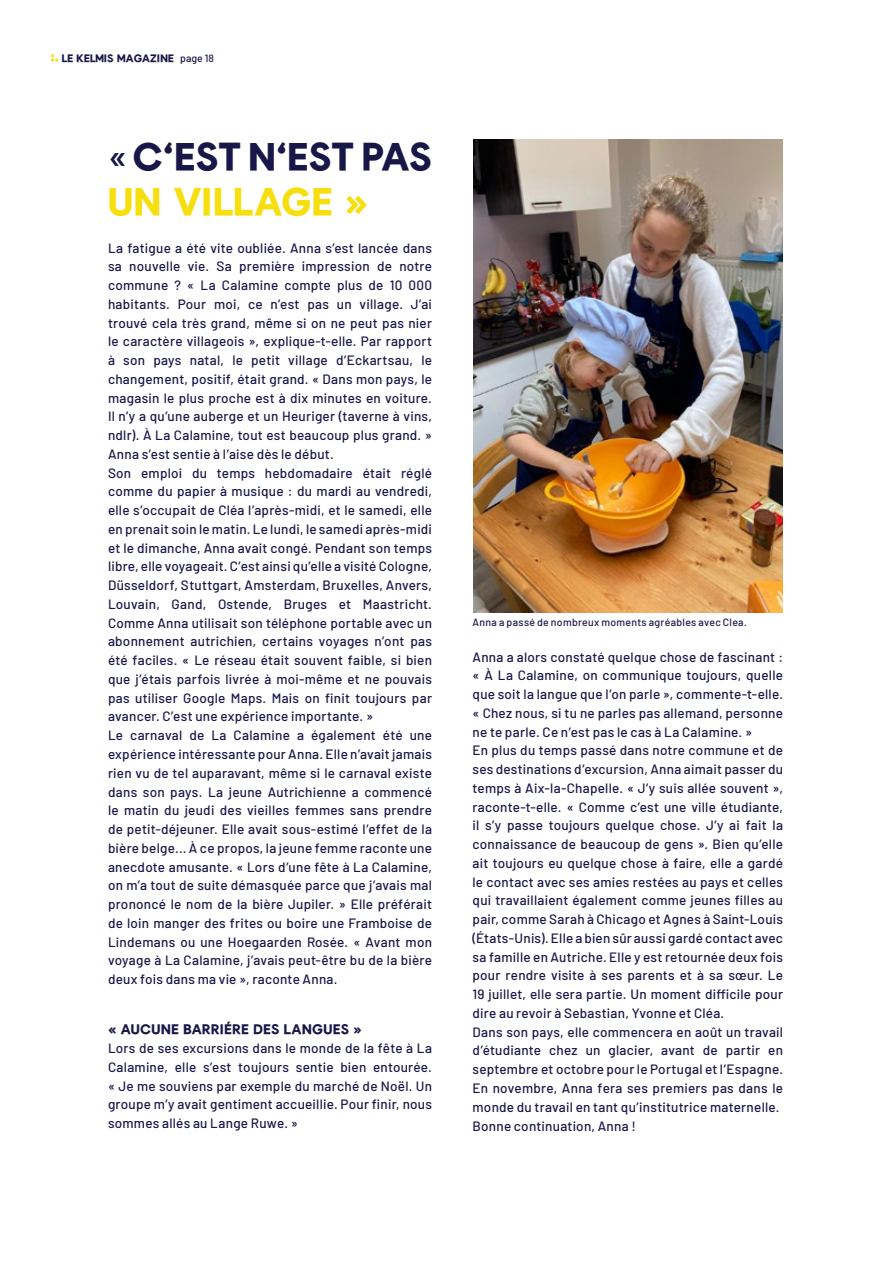
<style>
.page{position:relative;width:893px;height:1263px;background:#fff}
.page>*{position:absolute;margin:0;border:0;box-sizing:border-box;transform-origin:0 0}
.t1{font:800 37.5px/45px "Pulp Display";color:#191748}
.t2{font:500 13.5px/18.8px "Barlow";letter-spacing:.02em;color:#191748}
.t3{font:800 13.5px "Pulp Display";letter-spacing:.025em;color:#191748}
.t4{font:500 10.5px "Barlow";letter-spacing:.03em;color:#191748}
.t5{font:800 10.5px "Pulp Display";color:#191748}
.s1{font-family:"Barlow";font-weight:500}
.s2{color:#f6de0f}
</style>
<div class="page">
<svg style="left:51px;top:54px;width:7px;height:8px"></svg>
<img style="left:474px;top:140px;width:308px;height:472px">
<p class="t5" style="left:62px;top:52px;width:154px">LE KELMIS MAGAZINE <span class="s1">page 18</span></p>
<h1 class="t1" style="left:108px;top:135px;width:326px"><span class="s1">«</span> C‘EST N‘EST PAS<br><span class="s2">UN VILLAGE »</span></h1>
<p class="t2" style="left:108px;top:237px;width:326px">La fatigue a été vite oubliée. Anna s’est lancée dans sa nouvelle vie. Sa première impression de notre commune ? « La Calamine compte plus de 10 000 habitants. Pour moi, ce n’est pas un village. J’ai trouvé cela très grand, même si on ne peut pas nier le caractère villageois », explique-t-elle. Par rapport à son pays natal, le petit village d’Eckartsau, le changement, positif, était grand. « Dans mon pays, le magasin le plus proche est à dix minutes en voiture.<br>Il n’y a qu’une auberge et un Heuriger (taverne à vins, ndlr). À La Calamine, tout est beaucoup plus grand. » Anna s’est sentie à l’aise dès le début.<br>Son emploi du temps hebdomadaire était réglé comme du papier à musique : du mardi au vendredi, elle s’occupait de Cléa l’après-midi, et le samedi, elle en prenait soin le matin. Le lundi, le samedi après-midi et le dimanche, Anna avait congé. Pendant son temps libre, elle voyageait. C’est ainsi qu’elle a visité Cologne, Düsseldorf, Stuttgart, Amsterdam, Bruxelles, Anvers, Louvain, Gand, Ostende, Bruges et Maastricht.<br>Comme Anna utilisait son téléphone portable avec un abonnement autrichien, certains voyages n’ont pas été faciles. « Le réseau était souvent faible, si bien que j’étais parfois livrée à moi-même et ne pouvais pas utiliser Google Maps. Mais on finit toujours par avancer. C’est une expérience importante. »<br>Le carnaval de La Calamine a également été une expérience intéressante pour Anna. Elle n’avait jamais rien vu de tel auparavant, même si le carnaval existe dans son pays. La jeune Autrichienne a commencé le matin du jeudi des vieilles femmes sans prendre de petit-déjeuner. Elle avait sous-estimé l’effet de la bière belge... À ce propos, la jeune femme raconte une anecdote amusante. « Lors d’une fête à La Calamine, on m’a tout de suite démasquée parce que j’avais mal prononcé le nom de la bière Jupiler. » Elle préférait de loin manger des frites ou boire une Framboise de Lindemans ou une Hoegaarden Rosée. « Avant mon voyage à La Calamine, j’avais peut-être bu de la bière deux fois dans ma vie », raconte Anna.</p>
<p class="t3" style="left:108px;top:1022px;width:255px">« AUCUNE BARRIÉRE DES LANGUES »</p>
<p class="t2" style="left:108px;top:1038px;width:326px;text-align:justify">Lors de ses excursions dans le monde de la fête à La Calamine, elle s’est toujours sentie bien entourée. « Je me souviens par exemple du marché de Noël. Un groupe m’y avait gentiment accueillie. Pour finir, nous sommes allés au Lange Ruwe. »</p>
<p class="t4" style="left:472px;top:615px;width:276px">Anna a passé de nombreux moments agréables avec Clea.</p>
<p class="t2" style="left:472px;top:646px;width:312px">Anna a alors constaté quelque chose de fascinant : « À La Calamine, on communique toujours, quelle que soit la langue que l’on parle », commente-t-elle. « Chez nous, si tu ne parles pas allemand, personne ne te parle. Ce n’est pas le cas à La Calamine. »<br>En plus du temps passé dans notre commune et de ses destinations d’excursion, Anna aimait passer du temps à Aix-la-Chapelle. « J’y suis allée souvent », raconte-t-elle. « Comme c’est une ville étudiante, il s’y passe toujours quelque chose. J’y ai fait la connaissance de beaucoup de gens ». Bien qu’elle ait toujours eu quelque chose à faire, elle a gardé le contact avec ses amies restées au pays et celles qui travaillaient également comme jeunes filles au pair, comme Sarah à Chicago et Agnes à Saint-Louis (États-Unis). Elle a bien sûr aussi gardé contact avec sa famille en Autriche. Elle y est retournée deux fois pour rendre visite à ses parents et à sa sœur. Le 19 juillet, elle sera partie. Un moment difficile pour dire au revoir à Sebastian, Yvonne et Cléa.<br>Dans son pays, elle commencera en août un travail d’étudiante chez un glacier, avant de partir en septembre et octobre pour le Portugal et l’Espagne.<br>En novembre, Anna fera ses premiers pas dans le monde du travail en tant qu’institutrice maternelle.<br>Bonne continuation, Anna !</p>
</div>
